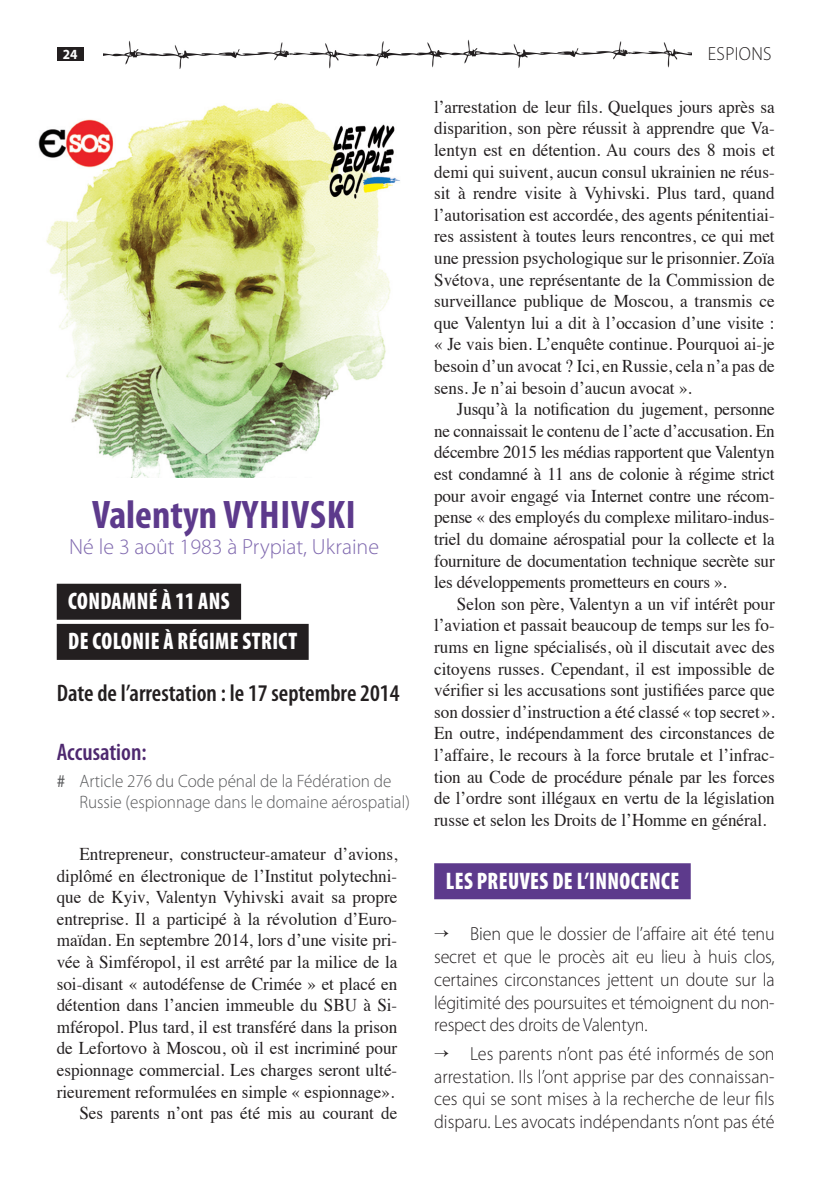
<style>
.page{position:relative;width:840px;height:1191px;background:#fff}
.page>*{position:absolute;margin:0;border:0;box-sizing:border-box;transform-origin:0 0}
.t1{font:700 condensed 40px "Myriad Pro";letter-spacing:.01em;color:#5d3a8c}
.t2{font:900 condensed 24px/40.2px "Myriad Pro";letter-spacing:.02em;color:#fff;scale:.9 1}
.t3{font:600 condensed 24px "Myriad Pro";color:#231f20}
.t4{font:600 condensed 24px "Myriad Pro";color:#4e286f}
.t5{font:300 22px "Myriad Pro";color:#8069af}
.t6{font:300 19px/22.8px "Myriad Pro";color:#231f20;text-align:justify;scale:.95 1}
.t7{font:18px/21.6px "Times";color:#231f20;text-align:justify;scale:.95 1}
.t8{font:300 18px/21.6px "Myriad Pro";color:#57585a;scale:.95 1}
.t9{font:700 14px "Myriad Pro";color:#fff;scale:.95 1}
.s1{font-weight:400}
</style>
<div class="page">
<img style="left:103px;top:40px;width:339px;height:29px">
<img style="left:442px;top:39px;width:248px;height:29px">
<div style="left:57px;top:47px;width:26px;height:13px;background:#231f20"></div>
<img style="left:38px;top:102px;width:362px;height:376px">
<div style="left:57px;top:584px;width:184px;height:36px;background:#231f20"></div>
<div style="left:57px;top:624px;width:251px;height:36px;background:#231f20"></div>
<div style="left:434px;top:863px;width:256px;height:36px;background:#5d3a8c"></div>
<p class="t9" style="left:63px;top:45px;width:17px">24</p>
<p class="t6" style="left:707px;top:42px;width:67px">Espions</p>
<h1 class="t1" style="left:92px;top:489px;width:260px">Valentyn Vyhivski</h1>
<p class="t5" style="left:69px;top:533px;width:311px">Né le 3 août 1983 à Prypiat, U kraine</p>
<h2 class="t2" style="left:68px;top:580px;width:256px">CONDAMNÉ À 11 ANS<br>DE COLONIE À RÉGIME STRICT</h2>
<h2 class="t3" style="left:57px;top:678px;width:344px">Date de l’arrestation : le 17 septembre 2014</h2>
<h2 class="t4" style="left:57px;top:736px;width:91px">Accusation:</h2>
<p class="t8" style="left:79px;top:770px;width:349px;text-indent:-23px"><span class="s1">#</span> Article 276 du Code pénal de la Fédération de<br>Russie (espionnage dans le domaine aérospatial)</p>
<p class="t7" style="left:57px;top:841px;width:360px;text-align:right">Entrepreneur, constructeur-amateur d’avions, diplômé en électronique de l’Institut polytechni&shy;que de Kyiv, Valentyn Vyhivski avait sa propre entreprise. Il a participé à la révolution d’Euro&shy;maïdan. En septembre 2014, lors d’une visite pri&shy;vée à Simféropol, il est arrêté par la milice de la soi-disant « autodéfense de Crimée » et placé en détention dans l’ancien immeuble du SBU à Si&shy;mféropol. Plus tard, il est transféré dans la prison de Lefortovo à Moscou, où il est incriminé pour espionnage commercial. Les charges seront ulté&shy;rieurement reformulées en simple « espionnage».<br>Ses parents n’ont pas été mis au courant de</p>
<p class="t7" style="left:434px;top:94px;width:360px">l’arrestation de leur fils. Quelques jours après sa disparition, son père réussit à apprendre que Va&shy;lentyn est en détention. Au cours des 8 mois et demi qui suivent, aucun consul ukrainien ne réus&shy;sit à rendre visite à Vyhivski. Plus tard, quand l’autorisation est accordée, des agents pénitentiai&shy;res assistent à toutes leurs rencontres, ce qui met une pression psychologique sur le prisonnier. Zoïa Svétova, une représentante de la Commission de surveillance publique de Moscou, a transmis ce que Valentyn lui a dit à l’occasion d’une visite : « Je vais bien. L’enquête continue. Pourquoi ai-je besoin d’un avocat ? Ici, en Russie, cela n’a pas de sens. Je n’ai besoin d’aucun avocat ».</p>
<p class="t7" style="left:434px;top:397px;width:360px;text-indent:23px">Jusqu’à la notification du jugement, personne ne connaissait le contenu de l’acte d’accusation. En décembre 2015 les médias rapportent que Valentyn est condamné à 11 ans de colonie à régime strict pour avoir engagé via Internet contre une récom&shy;pense « des employés du complexe militaro-indus&shy;triel du domaine aérospatial pour la collecte et la fourniture de documentation technique secrète sur les développements prometteurs en cours ».</p>
<p class="t7" style="left:434px;top:591px;width:360px;text-indent:23px">Selon son père, Valentyn a un vif intérêt pour l’aviation et passait beaucoup de temps sur les fo&shy;rums en ligne spécialisés, où il discutait avec des citoyens russes. Cependant, il est impossible de vérifier si les accusations sont justifiées parce que son dossier d’instruction a été classé « top secret».<br>En outre, indépendamment des circonstances de l’affaire, le recours à la force brutale et l’infrac&shy;tion au Code de procédure pénale par les forces de l’ordre sont illégaux en vertu de la législation russe et selon les Droits de l’Homme en général.</p>
<h2 class="t2" style="left:445px;top:860px;width:261px">LES PREUVES DE L’INNOCENCE</h2>
<p class="t6" style="left:434px;top:922px;width:360px">→ Bien que le dossier de l’affaire ait été tenu secret et que le procès ait eu lieu à huis clos, certaines circonstances jettent un doute sur la légitimité des poursuites et témoignent du non&shy;respect des droits de Valentyn.</p>
<p class="t6" style="left:434px;top:1041px;width:360px">→ Les parents n’ont pas été informés de son arrestation. I ls l’ont apprise par des connaissan&shy;ces qui se sont mises à la recherche de leur fils disparu. Les avocats indépendants n’ont pas été</p>
</div>
